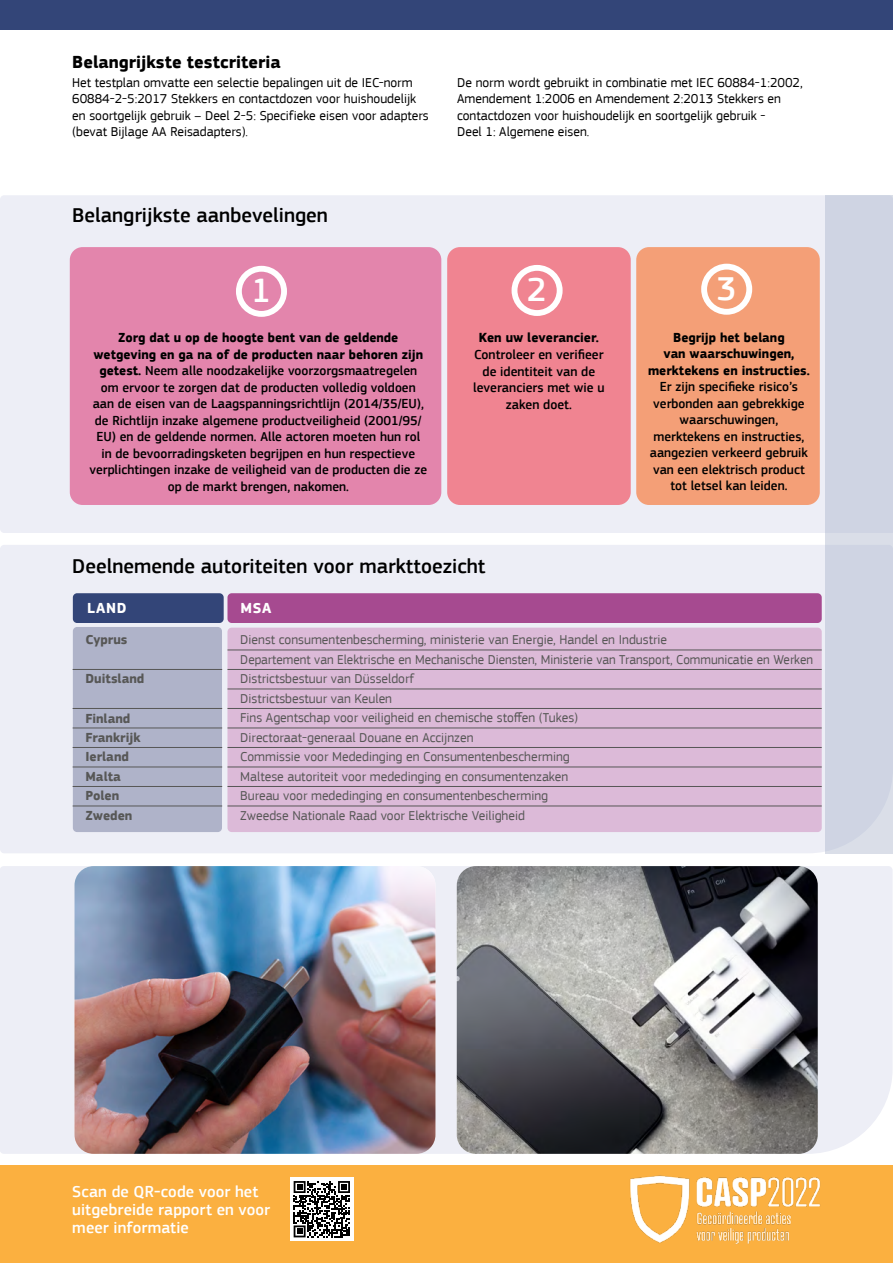
<style>
.page{position:relative;width:893px;height:1263px;background:#fff}
.page>*{position:absolute;margin:0;border:0;box-sizing:border-box;transform-origin:0 0}
.t1{font:500 34.65px "EC Square Sans Pro";color:#fff}
.t2{font:500 21px "EC Square Sans Pro";color:#000}
.t3{font:700 18px "EC Square Sans Pro";color:#000}
.t4{font:500 16.5px/18px "EC Square Sans Pro";letter-spacing:.005em;color:#fff}
.t5{font:700 15px "EC Square Sans Pro";letter-spacing:.045em;color:#fff}
.t6{font:500 13.65px/16.6px "EC Square Sans Pro";color:#000;text-align:center}
.t7{font:700 13.65px "EC Square Sans Pro";color:#000}
.t8{font:500 13.5px/16.5px "EC Square Sans Pro";color:#000;text-align:center}
.t9{font:13.5px/19.5px "EC Square Sans Pro";color:#575756}
.t10{font:13.5px/16.5px "EC Square Sans Pro";color:#000}
.t11{font:700 13.5px/16.5px "EC Square Sans Pro";color:#000;text-align:center}
.t12{font:700 13.5px/19.5px "EC Square Sans Pro";color:#575756}
.s1{font-weight:700}
</style>
<div class="page">
<div style="left:0;top:866px;width:893px;height:288px;background:#edeef6"></div>
<img style="left:74px;top:866px;width:361px;height:288px">
<img style="left:457px;top:866px;width:361px;height:288px">
<div style="left:0;top:1165px;width:893px;height:98px;background:#fbb040"></div>
<div style="left:0;top:0;width:893px;height:30px;background:#334578"></div>
<div style="left:0;top:195px;width:825px;height:338px;background:#edeef6"></div>
<div style="left:0;top:545px;width:825px;height:308px;background:#edeef6"></div>
<div style="left:825px;top:195px;width:68px;height:658px;background:#cfd4e3"></div>
<div style="left:70px;top:247px;width:371px;height:258px;background:#e385ac;border-radius:13px"></div>
<div style="left:236px;top:266px;width:51px;height:51px;border:6px solid #fff;border-radius:50%"></div>
<div style="left:447px;top:247px;width:184px;height:258px;background:#f08491;border-radius:13px"></div>
<div style="left:636px;top:247px;width:184px;height:258px;background:#f49f77;border-radius:13px"></div>
<div style="left:512px;top:265px;width:51px;height:51px;border:6px solid #fff;border-radius:50%"></div>
<div style="left:701px;top:264px;width:51px;height:51px;border:6px solid #fff;border-radius:50%"></div>
<div style="left:73px;top:627px;width:149px;height:205px;background:#afb3c9;border-radius:4px"></div>
<div style="left:73px;top:593px;width:151px;height:30px;background:#334578;border-radius:4px"></div>
<div style="left:227px;top:593px;width:595px;height:30px;background:#a64a90;border-radius:4px"></div>
<div style="left:227px;top:628px;width:595px;height:204px;background:#dcbad8;border-radius:4px"></div>
<hr style="left:73px;top:669px;width:149px;height:1px;background:#575756">
<hr style="left:73px;top:708px;width:149px;height:1px;background:#575756">
<hr style="left:73px;top:728px;width:149px;height:1px;background:#575756">
<hr style="left:73px;top:747px;width:149px;height:1px;background:#575756">
<hr style="left:73px;top:767px;width:149px;height:1px;background:#575756">
<hr style="left:73px;top:786px;width:149px;height:1px;background:#575756">
<hr style="left:73px;top:806px;width:149px;height:1px;background:#575756">
<hr style="left:227px;top:650px;width:595px;height:1px;background:#575756">
<hr style="left:227px;top:669px;width:595px;height:1px;background:#575756">
<hr style="left:227px;top:689px;width:595px;height:1px;background:#575756">
<hr style="left:227px;top:708px;width:595px;height:1px;background:#575756">
<hr style="left:227px;top:728px;width:595px;height:1px;background:#575756">
<hr style="left:227px;top:747px;width:595px;height:1px;background:#575756">
<hr style="left:227px;top:767px;width:595px;height:1px;background:#575756">
<hr style="left:227px;top:786px;width:595px;height:1px;background:#575756">
<hr style="left:227px;top:806px;width:595px;height:1px;background:#575756">
<img style="left:630px;top:1175px;width:191px;height:69px">
<div style="left:290px;top:1177px;width:63px;height:64px;background:#fff"></div>
<svg style="left:294px;top:1181px;width:56px;height:56px"></svg>
<h3 class="t3" style="left:72px;top:51px;width:210px">Belangrijkste testcriteria</h3>
<p class="t10" style="left:72px;top:74px;width:358px">Het testplan omvatte een selectie bepalingen uit de IEC-norm 60884-2-5:2017 Stekkers en contactdozen voor huishoudelijk en soortgelijk gebruik – Deel 2-5: Specifieke eisen voor adapters (bevat Bijlage AA Reisadapters).</p>
<p class="t10" style="left:457px;top:74px;width:347px">De norm wordt gebruikt in combinatie met IEC 60884-1:2002, Amendement 1:2006 en Amendement 2:2013 Stekkers en contactdozen voor huishoudelijk en soortgelijk gebruik -<br>Deel 1: Algemene eisen.</p>
<h2 class="t2" style="left:72px;top:203px;width:257px">Belangrijkste aanbevelingen</h2>
<h1 class="t1" style="left:251px;top:271px;width:21px">1</h1>
<p class="t8" style="left:89px;top:330px;width:339px"><span class="s1">Zorg dat u op de hoogte bent van de geldende wetgeving en ga na of de producten naar behoren zijn getest.</span> Neem alle noodzakelijke voorzorgsmaatregelen om ervoor te zorgen dat de producten volledig voldoen aan de eisen van de Laagspanningsrichtlijn (2014/35/EU), de Richtlijn inzake algemene productveiligheid (2001/95/ EU) en de geldende normen. Alle actoren moeten hun rol<br>in de bevoorradingsketen begrijpen en hun respectieve verplichtingen inzake de veiligheid van de producten die ze op de markt brengen, nakomen.</p>
<h1 class="t1" style="left:527px;top:270px;width:21px">2</h1>
<h1 class="t1" style="left:716px;top:268px;width:21px">3</h1>
<p class="t7" style="left:479px;top:330px;width:122px">Ken uw leverancier.</p>
<p class="t6" style="left:473px;top:346px;width:133px">Controleer en verifieer de identiteit van de leveranciers met wie u zaken doet.</p>
<p class="t11" style="left:648px;top:329px;width:163px">Begrijp het belang<br>van waarschuwingen, merktekens en instructies.</p>
<p class="t8" style="left:650px;top:379px;width:160px">Er zijn specifieke risico’s verbonden aan gebrekkige waarschuwingen, merktekens en instructies, aangezien verkeerd gebruik van een elektrisch product tot letsel kan leiden.</p>
<h2 class="t2" style="left:72px;top:554px;width:415px">Deelnemende autoriteiten voor markttoezicht</h2>
<p class="t5" style="left:87px;top:599px;width:41px">LAND</p>
<p class="t5" style="left:240px;top:599px;width:32px">MSA</p>
<p class="t12" style="left:85px;top:631px;width:44px">Cyprus</p>
<p class="t12" style="left:85px;top:670px;width:61px">Duitsland</p>
<p class="t12" style="left:85px;top:709px;width:57px">Finland<br>Frankrijk<br>Ierland<br>Malta<br>Polen<br>Zweden</p>
<p class="t9" style="left:240px;top:630px;width:574px">Dienst consumentenbescherming, ministerie van Energie, Handel en Industrie<br>Departement van Elektrische en Mechanische Diensten, Ministerie van Transport, Communicatie en Werken Districtsbestuur van Düsseldorf<br>Districtsbestuur van Keulen<br>Fins Agentschap voor veiligheid en chemische stoffen (Tukes)<br>Directoraat-generaal Douane en Accijnzen<br>Commissie voor Mededinging en Consumentenbescherming<br>Maltese autoriteit voor mededinging en consumentenzaken<br>Bureau voor mededinging en consumentenbescherming<br>Zweedse Nationale Raad voor Elektrische Veiligheid</p>
<p class="t4" style="left:72px;top:1182px;width:199px">Scan de QR-code voor het uitgebreide rapport en voor meer informatie</p>
</div>
